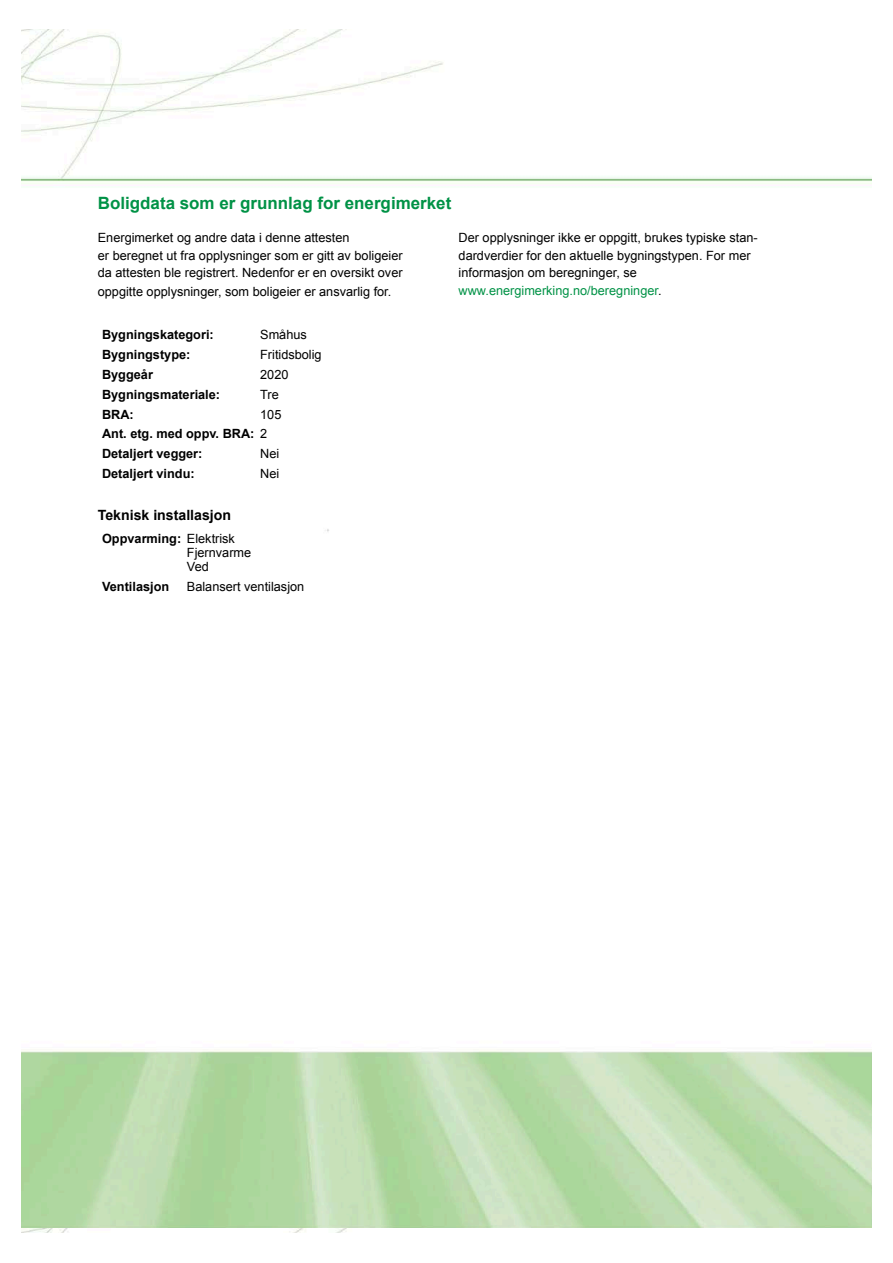
<style>
.page{position:relative;width:893px;height:1263px;background:#fff}
.page>*{position:absolute;margin:0;border:0;box-sizing:border-box;transform-origin:0 0}
.t1{font:700 16.95px "Arial";color:#009246}
.t2{font:700 14.1px "Arial";color:#000}
.t3{font:12.75px/18.3px "Arial";color:#000}
.t4{font:700 12.75px/19.8px "Arial";color:#000}
.t5{font:12.75px/18.3px "Arial";color:#009246}
.s1{color:#000}
.s2{font-weight:400}
.s3{font-weight:700}
</style>
<div class="page">
<img style="left:21px;top:30px;width:851px;height:1203px">
<h1 class="t1" style="left:98px;top:191px;width:355px">Boligdata som er grunnlag for energimerket</h1>
<p class="t3" style="left:98px;top:228px;width:306px">Energimerket og andre data i denne attesten<br>er beregnet ut fra opplysninger som er gitt av boligeier</p>
<p class="t3" style="left:98px;top:263px;width:306px">da attesten ble registrert. Nedenfor er en oversikt over oppgitte opplysninger, som boligeier er ansvarlig for.</p>
<p class="t3" style="left:459px;top:228px;width:301px">Der opplysninger ikke er oppgitt, brukes typiske stan&shy;dardverdier for den aktuelle bygningstypen. For mer</p>
<p class="t5" style="left:459px;top:263px;width:205px"><span class="s1">informasjon om beregninger, se </span>www.energimerking.no/beregninger<span class="s1">.</span></p>
<p class="t4" style="left:102px;top:325px;width:113px">Bygningskategori:</p>
<p class="t3" style="left:260px;top:326px;width:48px">Småhus</p>
<p class="t4" style="left:102px;top:345px;width:90px">Bygningstype:</p>
<p class="t3" style="left:260px;top:345px;width:63px">Fritidsbolig</p>
<p class="t4" style="left:102px;top:365px;width:52px">Byggeår</p>
<p class="t3" style="left:260px;top:365px;width:30px">2020</p>
<p class="t4" style="left:102px;top:384px;width:120px">Bygningsmateriale:</p>
<p class="t3" style="left:260px;top:385px;width:20px">Tre</p>
<p class="t4" style="left:102px;top:404px;width:33px">BRA:</p>
<p class="t4" style="left:102px;top:404px;width:181px;text-indent:158px"><span class="s2">105<br></span>Ant. etg. med oppv. BRA: <span class="s2">2<br></span>Detaljert vegger:</p>
<p class="t3" style="left:260px;top:444px;width:21px">Nei</p>
<p class="t4" style="left:102px;top:464px;width:94px">Detaljert vindu:</p>
<p class="t3" style="left:260px;top:464px;width:21px">Nei</p>
<p class="t2" style="left:98px;top:505px;width:135px">Teknisk installasjon</p>
<p class="t3" style="left:187px;top:531px;width:66px;line-height:14.1px;text-indent:-85px"><span class="s3">Oppvarming:</span> Elektrisk<br>Fjernvarme<br>Ved</p>
<p class="t4" style="left:102px;top:577px;width:69px">Ventilasjon</p>
<p class="t3" style="left:187px;top:577px;width:119px">Balansert ventilasjon</p>
</div>
